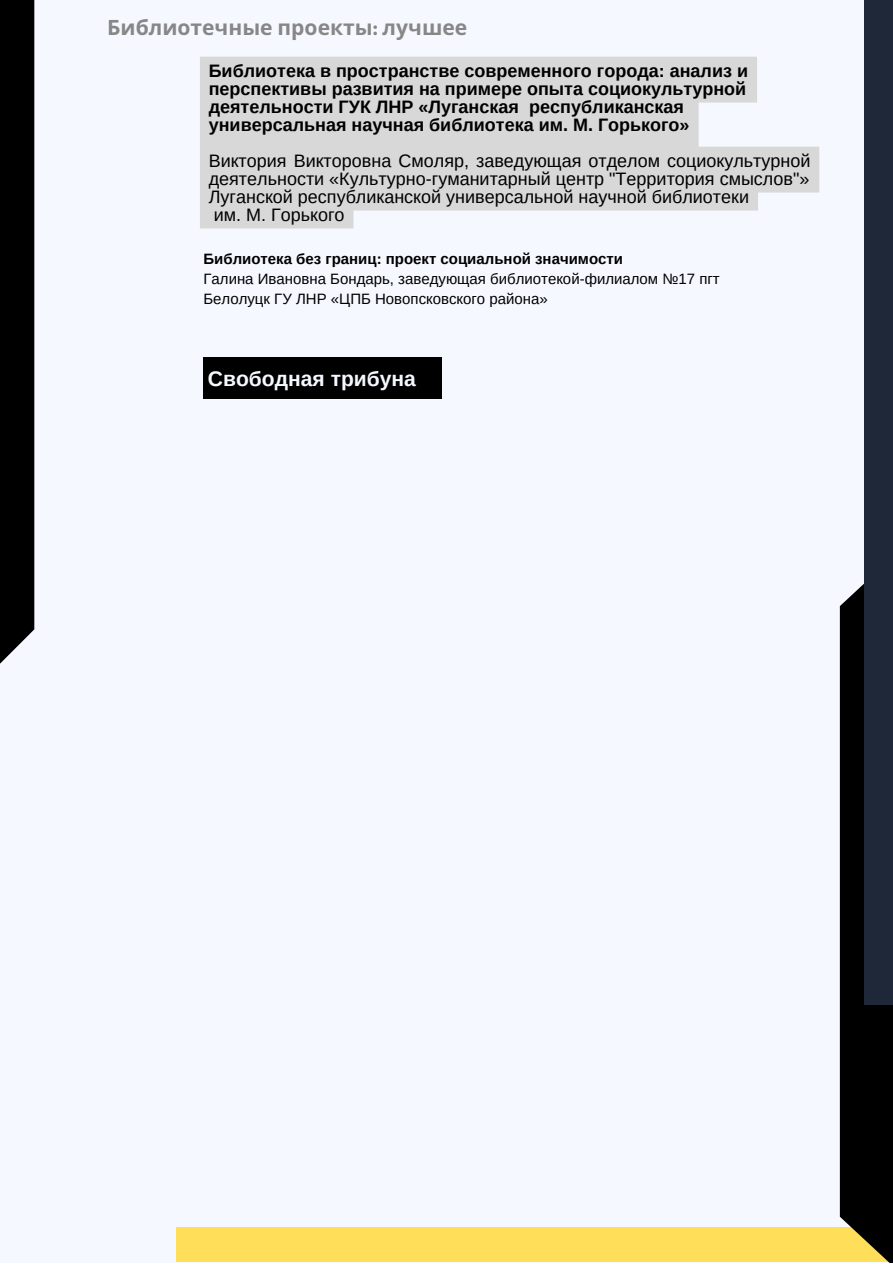
<style>
.page{position:relative;width:893px;height:1264px;background:#fff}
.page>*{position:absolute;margin:0;border:0;box-sizing:border-box;transform-origin:0 0}
.t1{font:700 21px "Noto Sans";color:#878787}
.t2{font:700 21px "Arimo";color:#f5f9ff}
.t3{font:700 18px/18px "Arimo";color:#000}
.t4{font:18px/18px "Arimo";color:#000}
.t5{font:15px/20.2px "Arimo";color:#000}
.t6{font:700 15px "Arimo";color:#000}
.s1{font-family:"Montserrat"}
</style>
<div class="page">
<div style="left:0;top:0;width:892px;height:1262px;background:#f5f9ff"></div>
<div style="left:177px;top:1227px;width:715px;height:35px;background:#ffde59"></div>
<svg style="left:839px;top:583px;width:53px;height:679px;background:#14130d"></svg>
<div style="left:864px;top:0;width:28px;height:1004px;background:#1f2839"></div>
<div style="left:0;top:0;width:34px;height:664px;background:#000"></div>
<svg style="left:200px;top:57px;width:619px;height:171px;fill:#d8d8d8"></svg>
<div style="left:203px;top:357px;width:239px;height:42px;background:#000"></div>
<p class="t1" style="left:107px;top:13px;width:361px">Библиотечные проекты<span class="s1">:</span> лучшее</p>
<p class="t3" style="left:209px;top:62px;width:540px">Библиотека в пространстве современного города: анализ и перспективы развития на примере опыта социокультурной деятельности ГУК ЛНР «Луганская республиканская универсальная научная библиотека им. М. Горького»</p>
<p class="t4" style="left:209px;top:151px;width:603px">Виктория Викторовна Смоляр, заведующая отделом социокультурной деятельности «Культурно-гуманитарный центр "Территория смыслов"» Луганской республиканской универсальной научной библиотеки<br>им. М. Горького</p>
<p class="t6" style="left:203px;top:250px;width:421px">Библиотека без границ: проект социальной значимости</p>
<p class="t5" style="left:203px;top:268px;width:518px">Галина Ивановна Бондарь, заведующая библиотекой-филиалом №17 пгт<br>Белолуцк ГУ ЛНР «ЦПБ Новопсковского района»</p>
<p class="t2" style="left:208px;top:366px;width:209px">Свободная трибуна</p>
</div>
